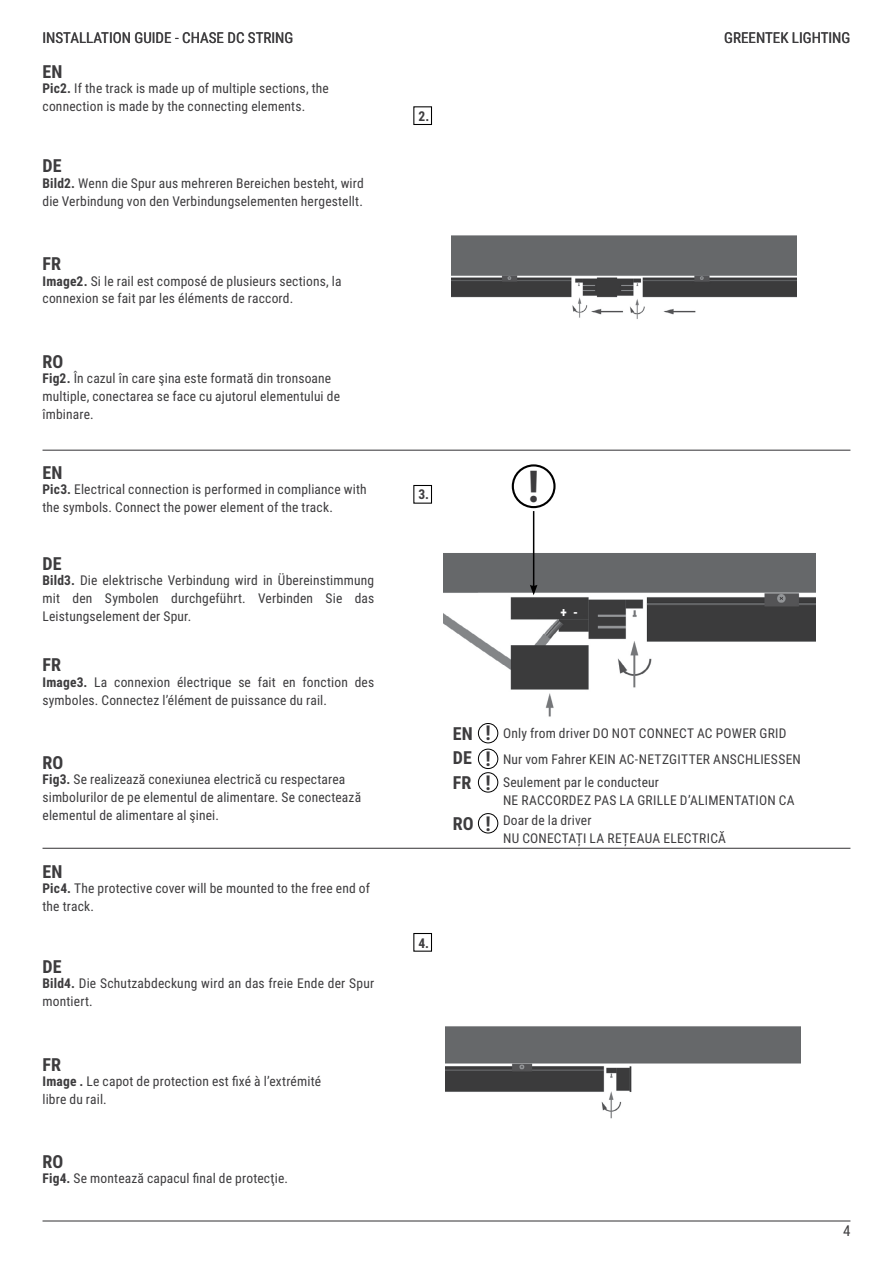
<style>
.page{position:relative;width:893px;height:1263px;background:#fff}
.page>*{position:absolute;margin:0;border:0;box-sizing:border-box;transform-origin:0 0}
.t1{font:700 43.95px "Roboto Condensed";color:#3d3c3e}
.t2{font:700 20.4px/25.7px "Roboto Condensed";color:#3d3c3e}
.t3{font:700 18px "Roboto Condensed";letter-spacing:.005em;color:#3d3c3e}
.t4{font:15px "Roboto Condensed";color:#3d3c3e}
.t5{font:13.5px/18px "Roboto Condensed";letter-spacing:.015em;color:#3d3c3e}
.t6{font:700 13.5px "Roboto Condensed";color:#3d3c3e}
.t7{font:700 13.5px "Roboto Condensed";color:#fff}
.s1{font-weight:700}
</style>
<div class="page">
<hr style="left:43px;top:1220px;width:807px;height:1px;background:#3d3c3e">
<hr style="left:43px;top:450px;width:807px;height:1px;background:#3d3c3e">
<hr style="left:43px;top:848px;width:807px;height:1px;background:#3d3c3e">
<div style="left:413px;top:933px;width:19px;height:19px;border:1px solid #000"></div>
<div style="left:413px;top:485px;width:19px;height:19px;border:1px solid #000"></div>
<div style="left:413px;top:106px;width:19px;height:19px;border:1px solid #000"></div>
<img style="left:451px;top:235px;width:345px;height:84px">
<img style="left:443px;top:547px;width:373px;height:170px">
<img style="left:445px;top:1026px;width:355px;height:93px">
<hr style="left:533px;top:511px;width:1px;height:76px;background:#000">
<svg style="left:530px;top:585px;width:7px;height:10px"></svg>
<div style="left:512px;top:464px;width:44px;height:44px;border:2px solid #000;border-radius:50%"></div>
<div style="left:478px;top:723px;width:20px;height:20px;border:1px solid #000;border-radius:50%"></div>
<div style="left:478px;top:749px;width:20px;height:20px;border:1px solid #000;border-radius:50%"></div>
<div style="left:478px;top:772px;width:20px;height:21px;border:1px solid #000;border-radius:50%"></div>
<div style="left:478px;top:813px;width:20px;height:20px;border:1px solid #000;border-radius:50%"></div>
<p class="t4" style="left:43px;top:27px;width:252px">INSTALLATION GUIDE - CHASE DC STRING</p>
<p class="t4" style="left:724px;top:27px;width:128px">GREENTEK LIGHTING</p>
<h3 class="t3" style="left:43px;top:59px;width:22px">EN</h3>
<p class="t5" style="left:43px;top:79px;width:288px"><span class="s1">Pic2.</span> If the track is made up of multiple sections, the connection is made by the connecting elements.</p>
<h3 class="t3" style="left:43px;top:153px;width:21px">DE</h3>
<p class="t5" style="left:43px;top:173px;width:323px"><span class="s1">Bild2.</span> Wenn die Spur aus mehreren Bereichen besteht, wird die Verbindung von den Verbindungselementen hergestellt.</p>
<h3 class="t3" style="left:43px;top:251px;width:20px">FR</h3>
<p class="t5" style="left:43px;top:271px;width:300px"><span class="s1">Image2.</span> Si le rail est composé de plusieurs sections, la connexion se fait par les éléments de raccord.</p>
<h3 class="t3" style="left:43px;top:349px;width:22px">RO</h3>
<p class="t5" style="left:43px;top:369px;width:299px"><span class="s1">Fig2.</span> În cazul în care şina este formată din tronsoane multiple, conectarea se face cu ajutorul elementului de îmbinare.</p>
<h3 class="t3" style="left:43px;top:460px;width:22px">EN</h3>
<p class="t5" style="left:43px;top:480px;width:326px"><span class="s1">Pic3.</span> Electrical connection is performed in compliance with the symbols. Connect the power element of the track.</p>
<h3 class="t3" style="left:43px;top:551px;width:21px">DE</h3>
<p class="t5" style="left:43px;top:571px;width:333px;text-align:justify"><span class="s1">Bild3.</span> Die elektrische Verbindung wird in Übereinstimmung mit den Symbolen durchgeführt. Verbinden Sie das Leistungselement der Spur.</p>
<h3 class="t3" style="left:43px;top:652px;width:20px">FR</h3>
<p class="t5" style="left:43px;top:672px;width:333px"><span class="s1">Image3.</span> La connexion électrique se fait en fonction des symboles. Connectez l’élément de puissance du rail.</p>
<h3 class="t3" style="left:43px;top:750px;width:22px">RO</h3>
<p class="t5" style="left:43px;top:770px;width:320px"><span class="s1">Fig3.</span> Se realizează conexiunea electrică cu respectarea simbolurilor de pe elementul de alimentare. Se conectează elementul de alimentare al şinei.</p>
<h3 class="t3" style="left:43px;top:859px;width:22px">EN</h3>
<p class="t5" style="left:43px;top:879px;width:329px"><span class="s1">Pic4.</span> The protective cover will be mounted to the free end of the track.</p>
<h3 class="t3" style="left:43px;top:954px;width:21px">DE</h3>
<p class="t5" style="left:43px;top:974px;width:333px"><span class="s1">Bild4.</span> Die Schutzabdeckung wird an das freie Ende der Spur montiert.</p>
<h3 class="t3" style="left:43px;top:1051px;width:20px">FR</h3>
<p class="t5" style="left:43px;top:1071px;width:280px"><span class="s1">Image .</span> Le capot de protection est fixé à l’extrémité libre du rail.</p>
<h3 class="t3" style="left:43px;top:1149px;width:22px">RO</h3>
<p class="t5" style="left:43px;top:1169px;width:247px"><span class="s1">Fig4.</span> Se montează capacul final de protecţie.</p>
<p class="t6" style="left:418px;top:106px;width:13px">2.</p>
<p class="t6" style="left:418px;top:484px;width:12px">3.</p>
<h1 class="t1" style="left:528px;top:455px;width:13px">!</h1>
<p class="t7" style="left:560px;top:603px;width:19px">+ -</p>
<h3 class="t3" style="left:453px;top:721px;width:22px">EN</h3>
<h3 class="t3" style="left:453px;top:745px;width:21px">DE</h3>
<h3 class="t3" style="left:453px;top:770px;width:20px">FR</h3>
<h3 class="t3" style="left:453px;top:811px;width:22px">RO</h3>
<h2 class="t2" style="left:485px;top:720px;width:7px">! !</h2>
<h2 class="t2" style="left:485px;top:761px;width:7px;line-height:41px">! !</h2>
<p class="t5" style="left:503px;top:720px;width:299px;line-height:25.7px">Only from driver DO NOT CONNECT AC POWER GRID<br>Nur vom Fahrer KEIN AC-NETZGITTER ANSCHLIESSEN</p>
<p class="t5" style="left:503px;top:773px;width:293px">Seulement par le conducteur<br>NE RACCORDEZ PAS LA GRILLE D’ALIMENTATION CA</p>
<p class="t5" style="left:503px;top:811px;width:224px">Doar de la driver<br>NU CONECTAȚI LA REȚEAUA ELECTRICĂ</p>
<p class="t6" style="left:418px;top:933px;width:12px">4.</p>
<p class="t4" style="left:843px;top:1220px;width:9px">4</p>
</div>
